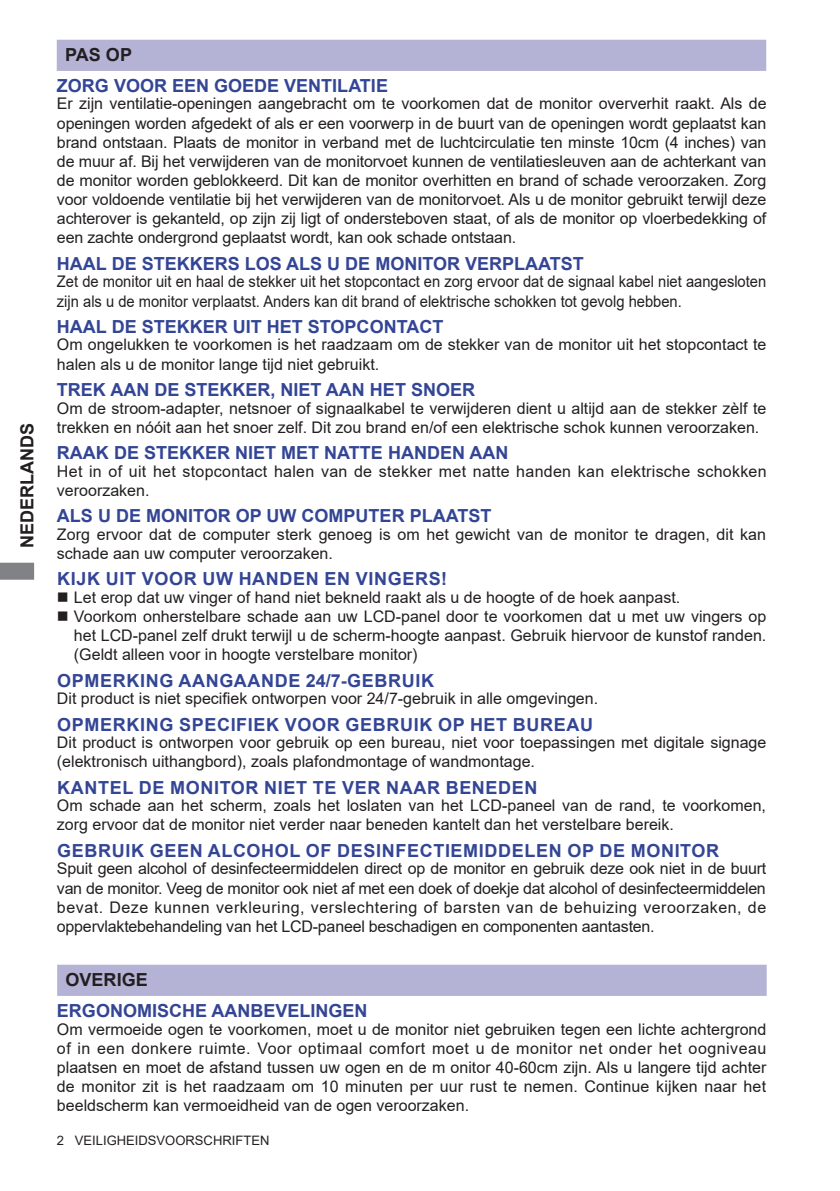
<style>
.page{position:relative;width:840px;height:1191px;background:#fff}
.page>*{position:absolute;margin:0;border:0;box-sizing:border-box;transform-origin:0 0}
.t1{font:700 18px "Arial";color:#334595}
.t2{font:700 18px "Arial";letter-spacing:.035em;color:#334595}
.t3{font:700 18px "Arial";color:#231f20}
.t4{font:16px/19.2px "Arial";color:#231f20}
.t5{font:16px/19.2px "Arial";color:#231f20;scale:.92 1}
.t6{font:16px/19.2px "Arial";letter-spacing:.02em;color:#231f20}
.t7{font:13px "Arial";color:#231f20}
</style>
<div class="page">
<svg style="left:0;top:562px;width:34px;height:18px"></svg>
<div style="left:57px;top:40px;width:708px;height:31px;background:#b4b3d5"></div>
<div style="left:57px;top:964px;width:709px;height:32px;background:#b4b3d5;border:2px solid #b4b3d5"></div>
<p class="t3" style="left:14px;top:548px;width:126px;rotate:-90deg">NEDERLANDS</p>
<p class="t3" style="left:65px;top:42px;width:68px">PAS OP</p>
<p class="t1" style="left:57px;top:73px;width:332px">ZORG VOOR EEN GOEDE VENTILATIE</p>
<p class="t4" style="left:57px;top:94px;width:710px;text-align:justify">Er zijn ventilatie-openingen aangebracht om te voorkomen dat de monitor oververhit raakt. Als de openingen worden afgedekt of als er een voorwerp in de buurt van de openingen wordt geplaatst kan brand ontstaan. Plaats de monitor in verband met de luchtcirculatie ten minste 10cm (4 inches) van de muur af. Bij het verwijderen van de monitorvoet kunnen de ventilatiesleuven aan de achterkant van de monitor worden geblokkeerd. Dit kan de monitor overhitten en brand of schade veroorzaken. Zorg voor voldoende ventilatie bij het verwijderen van de monitorvoet. Als u de monitor gebruikt terwijl deze achterover is gekanteld, op zijn zij ligt of ondersteboven staat, of als de monitor op vloerbedekking of een zachte ondergrond geplaatst wordt, kan ook schade ontstaan.</p>
<p class="t1" style="left:57px;top:251px;width:528px">HAAL DE STEKKERS LOS ALS U DE MONITOR VERPLAATST</p>
<p class="t5" style="left:57px;top:272px;width:772px">Zet de monitor uit en haal de stekker uit het stopcontact en zorg ervoor dat de signaal kabel niet aangesloten zijn als u de monitor verplaatst. Anders kan dit brand of elektrische schokken tot gevolg hebben.</p>
<p class="t1" style="left:57px;top:314px;width:388px">HAAL DE STEKKER UIT HET STOPCONTACT</p>
<p class="t4" style="left:57px;top:335px;width:710px">Om ongelukken te voorkomen is het raadzaam om de stekker van de monitor uit het stopcontact te halen als u de monitor lange tijd niet gebruikt.</p>
<p class="t1" style="left:57px;top:377px;width:419px">TREK AAN DE STEKKER, NIET AAN HET SNOER</p>
<p class="t4" style="left:57px;top:398px;width:710px">Om de stroom-adapter, netsnoer of signaalkabel te verwijderen dient u altijd aan de stekker zèlf te trekken en nóóit aan het snoer zelf. Dit zou brand en/of een elektrische schok kunnen veroorzaken.</p>
<p class="t1" style="left:57px;top:440px;width:452px">RAAK DE STEKKER NIET MET NATTE HANDEN AAN</p>
<p class="t6" style="left:57px;top:461px;width:711px">Het in of uit het stopcontact halen van de stekker met natte handen kan elektrische schokken veroorzaken.</p>
<p class="t1" style="left:57px;top:503px;width:436px">ALS U DE MONITOR OP UW COMPUTER PLAATST</p>
<p class="t4" style="left:57px;top:524px;width:710px">Zorg ervoor dat de computer sterk genoeg is om het gewicht van de monitor te dragen, dit kan schade aan uw computer veroorzaken.</p>
<p class="t2" style="left:57px;top:566px;width:391px">KIJK UIT VOOR UW HANDEN EN VINGERS!</p>
<p class="t4" style="left:57px;top:587px;width:624px">■ Let erop dat uw vinger of hand niet bekneld raakt als u de hoogte of de hoek aanpast.</p>
<p class="t4" style="left:74px;top:606px;width:693px;text-align:justify;text-indent:-17px">■ Voorkom onherstelbare schade aan uw LCD-panel door te voorkomen dat u met uw vingers op het LCD-panel zelf drukt terwijl u de scherm-hoogte aanpast. Gebruik hiervoor de kunstof randen. (Geldt alleen voor in hoogte verstelbare monitor)</p>
<p class="t2" style="left:57px;top:668px;width:378px">OPMERKING AANGAANDE 24/7-GEBRUIK</p>
<p class="t4" style="left:57px;top:689px;width:542px">Dit product is niet specifiek ontworpen voor 24/7-gebruik in alle omgevingen.</p>
<p class="t2" style="left:57px;top:711px;width:537px">OPMERKING SPECIFIEK VOOR GEBRUIK OP HET BUREAU</p>
<p class="t4" style="left:57px;top:733px;width:710px">Dit product is ontworpen voor gebruik op een bureau, niet voor toepassingen met digitale signage (elektronisch uithangbord), zoals plafondmontage of wandmontage.</p>
<p class="t2" style="left:57px;top:775px;width:481px">KANTEL DE MONITOR NIET TE VER NAAR BENEDEN</p>
<p class="t4" style="left:57px;top:796px;width:710px">Om schade aan het scherm, zoals het loslaten van het LCD-paneel van de rand, te voorkomen, zorg ervoor dat de monitor niet verder naar beneden kantelt dan het verstelbare bereik.</p>
<p class="t2" style="left:57px;top:838px;width:663px">GEBRUIK GEEN ALCOHOL OF DESINFECTIEMIDDELEN OP DE MONITOR</p>
<p class="t4" style="left:57px;top:859px;width:710px;text-align:justify">Spuit geen alcohol of desinfecteermiddelen direct op de monitor en gebruik deze ook niet in de buurt van de monitor. Veeg de monitor ook niet af met een doek of doekje dat alcohol of desinfecteermiddelen bevat. Deze kunnen verkleuring, verslechtering of barsten van de behuizing veroorzaken, de oppervlaktebehandeling van het LCD-paneel beschadigen en componenten aantasten.</p>
<p class="t3" style="left:66px;top:967px;width:84px">OVERIGE</p>
<p class="t1" style="left:57px;top:998px;width:312px">ERGONOMISCHE AANBEVELINGEN</p>
<p class="t4" style="left:57px;top:1019px;width:710px;text-align:justify">Om vermoeide ogen te voorkomen, moet u de monitor niet gebruiken tegen een lichte achtergrond of in een donkere ruimte. Voor optimaal comfort moet u de monitor net onder het oogniveau plaatsen en moet de afstand tussen uw ogen en de m onitor 40-60cm zijn. Als u langere tijd achter de monitor zit is het raadzaam om 10 minuten per uur rust te nemen. Continue kijken naar het beeldscherm kan vermoeidheid van de ogen veroorzaken.</p>
<p class="t7" style="left:57px;top:1131px;width:214px">2 VEILIGHEIDSVOORSCHRIFTEN</p>
</div>
